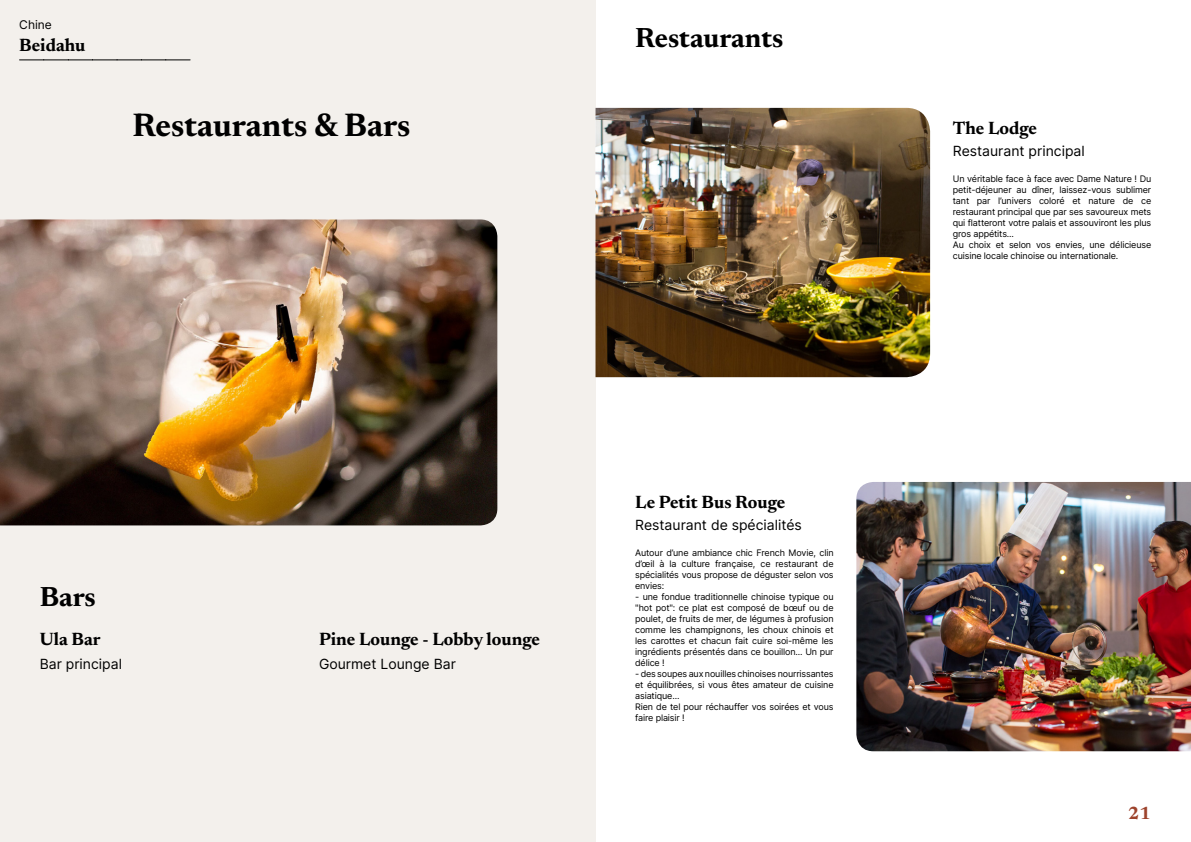
<style>
.page{position:relative;width:1191px;height:842px;background:#fff}
.page>*{position:absolute;margin:0;border:0;box-sizing:border-box;transform-origin:0 0}
.t1{font:700 33px "Newsreader 24 pt";color:#000}
.t2{font:700 28px "Newsreader 24 pt";color:#000}
.t3{font:700 18px "Newsreader 24 pt";color:#000}
.t4{font:700 18px "Newsreader 24 pt";color:#9d432c}
.t5{font:14px "Inter";color:#000}
.t6{font:12px "Inter";color:#000}
.t7{font:9px/11px "Inter";letter-spacing:-.015em;color:#000}
</style>
<div class="page">
<div style="left:0;top:0;width:595px;height:842px;background:#f3f0ec"></div>
<img style="left:0;top:219px;width:497px;height:306px">
<img style="left:595px;top:108px;width:335px;height:269px">
<img style="left:856px;top:482px;width:335px;height:269px">
<svg style="left:20px;top:60px;width:170px;height:1px"></svg>
<h3 class="t6" style="left:19px;top:15px;width:34px">Chine</h3>
<h3 class="t3" style="left:19px;top:32px;width:68px">Beidahu</h3>
<h1 class="t1" style="left:133px;top:101px;width:279px">Restaurants &amp; Bars</h1>
<h2 class="t2" style="left:635px;top:18px;width:150px">Restaurants</h2>
<h2 class="t2" style="left:40px;top:576px;width:58px">Bars</h2>
<h3 class="t3" style="left:40px;top:626px;width:62px">Ula Bar</h3>
<h3 class="t5" style="left:40px;top:654px;width:84px">Bar principal</h3>
<h3 class="t3" style="left:319px;top:626px;width:222px">Pine Lounge - Lobby lounge</h3>
<h3 class="t5" style="left:319px;top:654px;width:138px">Gourmet Lounge Bar</h3>
<h3 class="t3" style="left:635px;top:489px;width:152px">Le Petit Bus Rouge</h3>
<h3 class="t5" style="left:635px;top:515px;width:168px">Restaurant de spécialités</h3>
<p class="t7" style="left:635px;top:547px;width:200px;text-align:justify">Autour d’une ambiance chic French Movie, clin d’œil à la culture française, ce restaurant de spécialités vous propose de déguster selon vos envies:</p>
<p class="t7" style="left:635px;top:591px;width:200px;text-align:justify">- une fondue traditionnelle chinoise typique ou "hot pot": ce plat est composé de bœuf ou de poulet, de fruits de mer, de légumes à profusion comme les champignons, les choux chinois et les carottes et chacun fait cuire soi-même les ingrédients présentés dans ce bouillon... Un pur délice !</p>
<p class="t7" style="left:635px;top:668px;width:200px">- des soupes aux nouilles chinoises nourrissantes et équilibrées, si vous êtes amateur de cuisine asiatique...<br>Rien de tel pour réchauffer vos soirées et vous faire plaisir !</p>
<h3 class="t3" style="left:952px;top:115px;width:86px">The Lodge</h3>
<h3 class="t5" style="left:952px;top:141px;width:133px">Restaurant principal</h3>
<p class="t7" style="left:952px;top:173px;width:200px">Un véritable face à face avec Dame Nature ! Du petit-déjeuner au dîner, laissez-vous sublimer tant par l’univers coloré et nature de ce restaurant principal que par ses savoureux mets qui flatteront votre palais et assouviront les plus gros appétits...<br>Au choix et selon vos envies, une délicieuse cuisine locale chinoise ou internationale.</p>
<h3 class="t4" style="left:1128px;top:800px;width:24px">21</h3>
</div>
